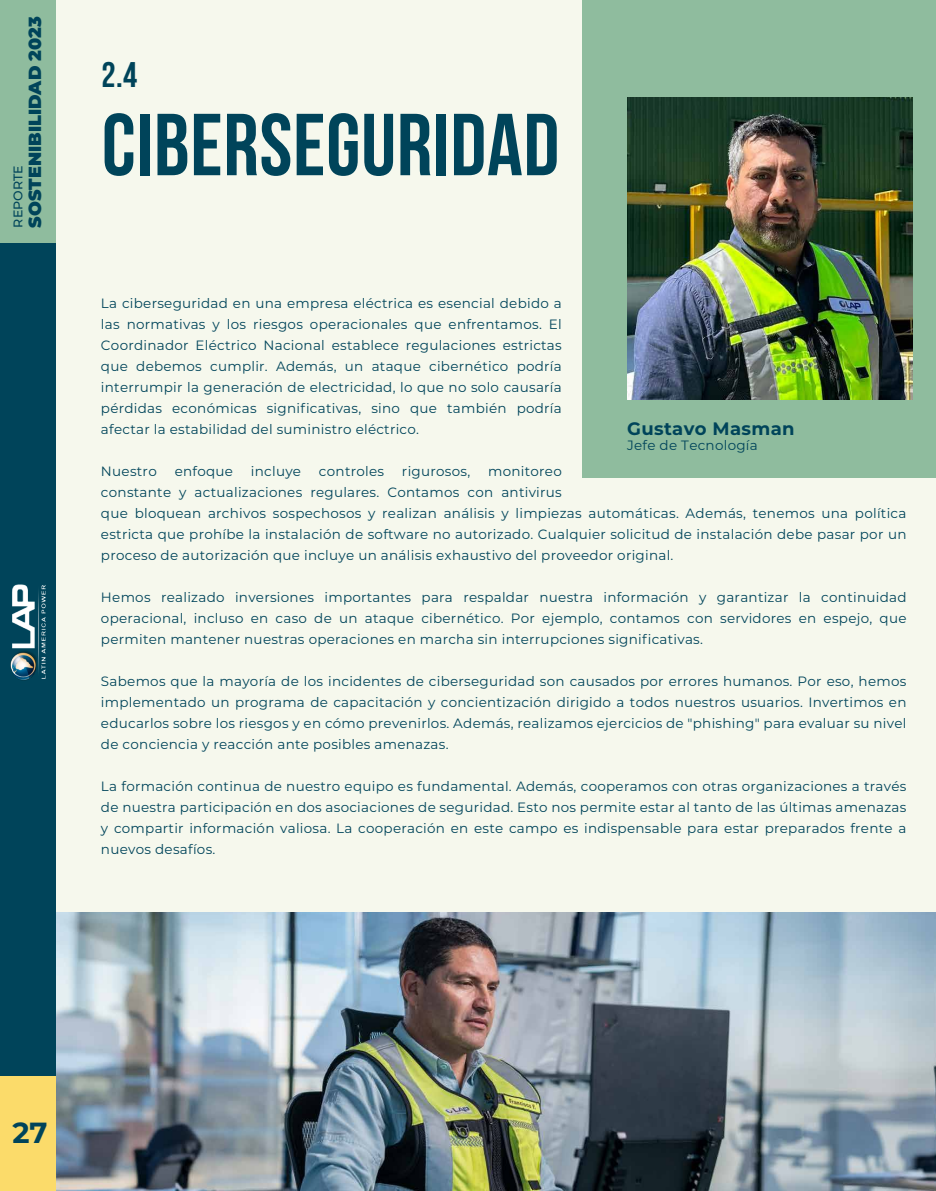
<style>
.page{position:relative;width:936px;height:1191px;background:#fff}
.page>*{position:absolute;margin:0;border:0;box-sizing:border-box;transform-origin:0 0}
.t1{font:87.75px "Bebas Neue";letter-spacing:.01em;color:#00445a}
.t2{font:35.55px "Bebas Neue";color:#00445a}
.t3{font:700 29.1px "Montserrat";color:#00445a}
.t4{font:700 18px "Montserrat";letter-spacing:.02em;color:#00445a}
.t5{font:900 17.55px "Montserrat";color:#00445a}
.t6{font:13.5px/21px "Montserrat";letter-spacing:.02em;color:#00445a;text-align:justify}
.t7{font:500 12.6px "Montserrat";color:#00445a}
</style>
<div class="page">
<div style="left:49px;top:0;width:886px;height:1191px;background:#f6f8ed"></div>
<img style="left:55px;top:912px;width:880px;height:279px">
<div style="left:0;top:0;width:55px;height:243px;background:#8fbc9e"></div>
<div style="left:0;top:1075px;width:55px;height:116px;background:#fbdb6a"></div>
<div style="left:0;top:243px;width:55px;height:832px;background:#00445a"></div>
<img style="left:12px;top:584px;width:34px;height:95px">
<img style="left:10px;top:649px;width:27px;height:32px">
<div style="left:582px;top:0;width:353px;height:478px;background:#8fbc9e"></div>
<img style="left:627px;top:97px;width:285px;height:302px">
<p class="t5" style="left:22px;top:228px;width:213px;rotate:-90deg">SOSTENIBILIDAD 2023</p>
<p class="t7" style="left:9px;top:228px;width:64px;rotate:-90deg">REPORTE</p>
<h2 class="t2" style="left:102px;top:55px;width:37px">2.4</h2>
<h1 class="t1" style="left:102px;top:97px;width:459px">CIBERSEGURIDAD</h1>
<p class="t6" style="left:101px;top:292px;width:462px">La ciberseguridad en una empresa eléctrica es esencial debido a las normativas y los riesgos operacionales que enfrentamos. El Coordinador Eléctrico Nacional establece regulaciones estrictas que debemos cumplir. Además, un ataque cibernético podría interrumpir la generación de electricidad, lo que no solo causaría pérdidas económicas significativas, sino que también podría afectar la estabilidad del suministro eléctrico.</p>
<p class="t6" style="left:101px;top:460px;width:57px">Nuestro</p>
<p class="t6" style="left:175px;top:460px;width:60px">enfoque</p>
<p class="t6" style="left:251px;top:460px;width:52px">incluye</p>
<p class="t6" style="left:319px;top:460px;width:67px">controles</p>
<p class="t6" style="left:402px;top:460px;width:70px">rigurosos,</p>
<h3 class="t4" style="left:627px;top:415px;width:169px">Gustavo Masman</h3>
<p class="t6" style="left:627px;top:434px;width:132px">Jefe de Tecnología</p>
<p class="t6" style="left:101px;top:460px;width:807px;text-align:left;text-indent:387px">monitoreo<br>constante y actualizaciones regulares. Contamos con antivirus<br>que bloquean archivos sospechosos y realizan análisis y limpiezas automáticas. Además, tenemos una política estricta que prohíbe la instalación de software no autorizado. Cualquier solicitud de instalación debe pasar por un proceso de autorización que incluye un análisis exhaustivo del proveedor original.</p>
<p class="t6" style="left:101px;top:586px;width:807px">Hemos realizado inversiones importantes para respaldar nuestra información y garantizar la continuidad operacional, incluso en caso de un ataque cibernético. Por ejemplo, contamos con servidores en espejo, que permiten mantener nuestras operaciones en marcha sin interrupciones significativas.</p>
<p class="t6" style="left:101px;top:670px;width:807px">Sabemos que la mayoría de los incidentes de ciberseguridad son causados por errores humanos. Por eso, hemos implementado un programa de capacitación y concientización dirigido a todos nuestros usuarios. Invertimos en educarlos sobre los riesgos y en cómo prevenirlos. Además, realizamos ejercicios de "phishing" para evaluar su nivel de conciencia y reacción ante posibles amenazas.</p>
<p class="t6" style="left:101px;top:775px;width:807px">La formación continua de nuestro equipo es fundamental. Además, cooperamos con otras organizaciones a través de nuestra participación en dos asociaciones de seguridad. Esto nos permite estar al tanto de las últimas amenazas y compartir información valiosa. La cooperación en este campo es indispensable para estar preparados frente a nuevos desafíos.</p>
<h3 class="t3" style="left:12px;top:1112px;width:37px">27</h3>
</div>
